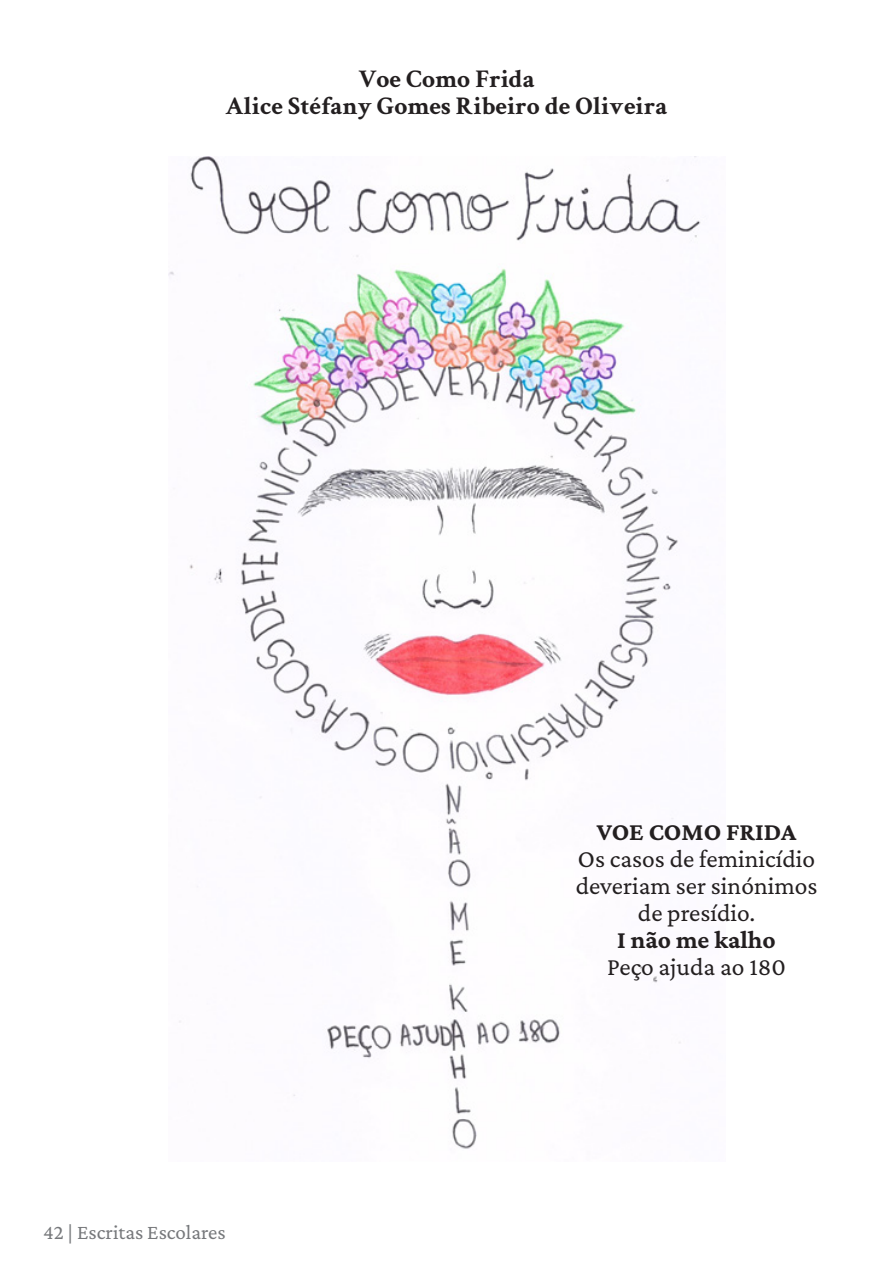
<style>
.page{position:relative;width:893px;height:1263px;background:#fff}
.page>*{position:absolute;margin:0;border:0;box-sizing:border-box;transform-origin:0 0}
.Figura_Fonte{font:25.5px/27px "Crimson Pro";color:#231f20;text-align:center}
.Figura_Fonte-2{font:700 25.5px "Crimson Text";color:#231f20}
.Figura_Fonte-3{font:700 25.5px "Crimson Pro";color:#231f20}
.t1{font:21px "Crimson Pro";color:#76787b}
</style>
<div class="page">
<img style="left:168px;top:157px;width:533px;height:992px">
<p class="Figura_Fonte-2" style="left:358px;top:64px;width:178px">Voe Como Frida</p>
<p class="Figura_Fonte-2" style="left:226px;top:91px;width:443px">Alice Stéfany Gomes Ribeiro de Oliveira</p>
<p class="t1" style="left:43px;top:1218px;width:184px">42 | Escritas Escolares</p>
<p class="Figura_Fonte-3" style="left:597px;top:815px;width:201px">VOE COMO FRIDA</p>
<p class="Figura_Fonte" style="left:576px;top:845px;width:243px">Os casos de feminicídio deveriam ser sinónimos de presídio.</p>
<p class="Figura_Fonte-3" style="left:617px;top:923px;width:160px">I não me kalho</p>
<p class="Figura_Fonte" style="left:607px;top:953px;width:180px">Peço ajuda ao 180</p>
</div>
